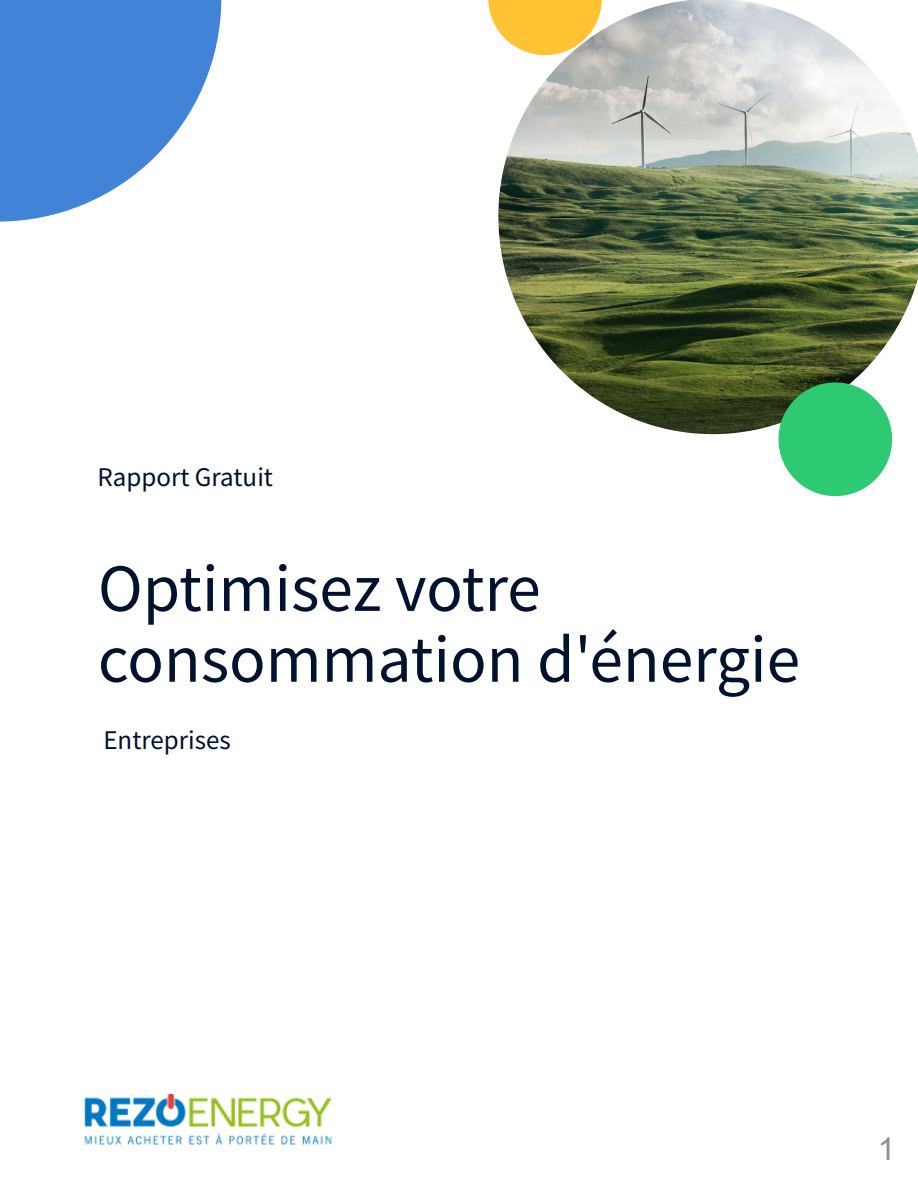
<style>
.page{position:relative;width:918px;height:1188px;background:#fff}
.page>*{position:absolute;margin:0;border:0;box-sizing:border-box;transform-origin:0 0}
.t1{font:67.5px/70.9px "Source Sans Pro";color:#00122d}
.t2{font:31.5px "Arial";color:#8f8f8f}
.t3{font:27px "Source Sans Pro";color:#00122d}
</style>
<div class="page">
<svg style="left:0;top:0;width:221px;height:222px;fill:#4183d7"></svg>
<img style="left:498px;top:0;width:420px;height:434px">
<svg style="left:488px;top:0;width:114px;height:55px;background:#f8c959"></svg>
<svg style="left:778px;top:382px;width:114px;height:114px"></svg>
<img style="left:84px;top:1095px;width:248px;height:49px">
<p class="t3" style="left:98px;top:459px;width:177px">Rapport Gratuit</p>
<p class="t1" style="left:98px;top:551px;width:704px">Optimisez votre consommation d'énergie</p>
<p class="t3" style="left:103px;top:723px;width:129px">Entreprises</p>
<p class="t2" style="left:878px;top:1131px;width:19px">1</p>
</div>
